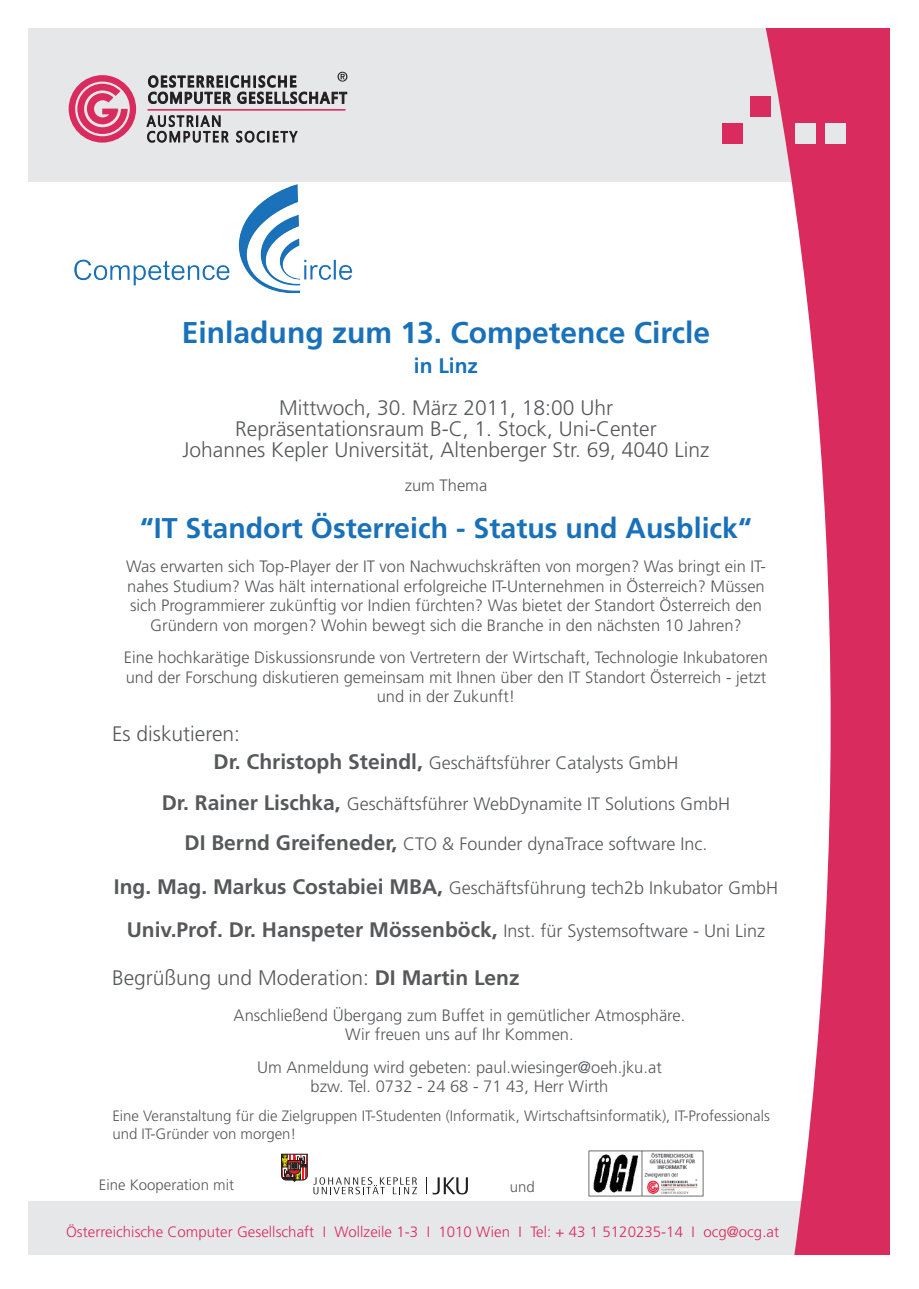
<style>
.page{position:relative;width:919px;height:1289px;background:#fff}
.page>*{position:absolute;margin:0;border:0;box-sizing:border-box;transform-origin:0 0}
.t1{font:700 30px "Frutiger LT Std";color:#1971ba}
.t2{font:700 28.5px "Frutiger LT Std";color:#1971ba}
.t3{font:300 21px/21px "Frutiger LT Std";color:#57585a;text-align:center}
.t4{font:700 21px "Frutiger LT Std";color:#57585a}
.t5{font:300 21px "Frutiger";color:#57585a}
.t6{font:700 21px "Frutiger LT Std";color:#1971ba}
.t7{font:300 18px "Frutiger LT Std";color:#57585a}
.t8{font:300 16.5px/19.5px "Frutiger LT Std";color:#57585a;text-align:center}
.t9{font:300 15px/18px "Frutiger";color:#57585a}
.t10{font:300 15px "Frutiger LT Std";letter-spacing:.005em;color:#da2b5e}
.t11{font:300 15px "Frutiger LT Std";color:#57585a}
.s1{font-weight:700;font-size:21px}
.s2{font-weight:300;font-size:18px}
.s3{font-weight:700}
</style>
<div class="page">
<div style="left:28px;top:28px;width:859px;height:153px;background:#e6e7e9"></div>
<div style="left:28px;top:1200px;width:861px;height:54px;background:#e6e7e9"></div>
<svg style="left:747px;top:28px;width:142px;height:1226px;fill:#da2b5e"></svg>
<div style="left:750px;top:96px;width:21px;height:21px;background:#da2b5e"></div>
<div style="left:722px;top:123px;width:21px;height:20px;background:#da2b5e"></div>
<div style="left:794px;top:123px;width:21px;height:20px;background:#e6e7e9"></div>
<div style="left:825px;top:123px;width:20px;height:20px;background:#e6e7e9"></div>
<hr style="left:147px;top:109px;width:198px;height:2px;background:#da2b5e">
<svg style="left:236px;top:131px;width:61px;height:11px"></svg>
<svg style="left:146px;top:115px;width:82px;height:27px"></svg>
<svg style="left:69px;top:75px;width:67px;height:68px"></svg>
<svg style="left:148px;top:72px;width:199px;height:32px"></svg>
<svg style="left:281px;top:1153px;width:26px;height:28px"></svg>
<svg style="left:426px;top:1177px;width:42px;height:17px"></svg>
<svg style="left:313px;top:1177px;width:104px;height:17px"></svg>
<img style="left:74px;top:184px;width:279px;height:110px">
<img style="left:588px;top:1150px;width:115px;height:46px">
<p class="t1" style="left:182px;top:314px;width:529px">Einladung zum 13. Competence Circle</p>
<p class="t6" style="left:414px;top:353px;width:66px">in Linz</p>
<p class="t3" style="left:182px;top:397px;width:528px">Mittwoch, 30. März 2011, 18:00 Uhr<br>Repräsentationsraum B-C, 1. Stock, Uni-Center<br>Johannes Kepler Universität, Altenberger Str. 69, 4040 Linz</p>
<p class="t8" style="left:404px;top:475px;width:84px">zum Thema</p>
<p class="t2" style="left:140px;top:511px;width:613px">“IT Standort Österreich - Status und Ausblick“</p>
<p class="t8" style="left:126px;top:557px;width:641px">Was erwarten sich Top-Player der IT von Nachwuchskräften von morgen? Was bringt ein IT&shy;nahes Studium? Was hält international erfolgreiche IT-Unternehmen in Österreich? Müssen sich Programmierer zukünftig vor Indien fürchten? Was bietet der Standort Österreich den Gründern von morgen? Wohin bewegt sich die Branche in den nächsten 10 Jahren?</p>
<p class="t8" style="left:124px;top:648px;width:645px">Eine hochkarätige Diskussionsrunde von Vertretern der Wirtschaft, Technologie Inkubatoren und der Forschung diskutieren gemeinsam mit Ihnen über den IT Standort Österreich - jetzt und in der Zukunft!</p>
<p class="t3" style="left:112px;top:724px;width:129px">Es diskutieren:</p>
<p class="t7" style="left:213px;top:752px;width:466px"><span class="s1">Dr. Christoph Steindl,</span> Geschäftsführer Catalysts GmbH</p>
<p class="t7" style="left:162px;top:793px;width:570px"><span class="s1">Dr. Rainer Lischka,</span> Geschäftsführer WebDynamite IT Solutions GmbH</p>
<p class="t7" style="left:184px;top:833px;width:524px"><span class="s1">DI Bernd Greifeneder,</span> CTO &amp; Founder dynaTrace software Inc.</p>
<p class="t7" style="left:114px;top:877px;width:665px"><span class="s1">Ing. Mag. Markus Costabiei MBA,</span> Geschäftsführung tech2b Inkubator GmbH</p>
<p class="t4" style="left:127px;top:917px;width:640px">Univ.Prof. Dr. Hanspeter Mössenböck, <span class="s2">Inst. für Systemsoftware - Uni Linz</span></p>
<p class="t5" style="left:112px;top:966px;width:409px">Begrüßung und Moderation: <span class="s3">DI Martin Lenz</span></p>
<p class="t8" style="left:234px;top:1005px;width:453px">Anschließend Übergang zum Buffet in gemütlicher Atmosphäre.</p>
<p class="t8" style="left:345px;top:1025px;width:230px">Wir freuen uns auf Ihr Kommen.</p>
<p class="t8" style="left:257px;top:1057px;width:406px">Um Anmeldung wird gebeten: paul.wiesinger@oeh.jku.at bzw. Tel. 0732 - 24 68 - 71 43, Herr Wirth</p>
<p class="t9" style="left:112px;top:1107px;width:659px">Eine Veranstaltung für die Zielgruppen IT-Studenten (Informatik, Wirtschaftsinformatik), IT-Professionals und IT-Gründer von morgen!</p>
<p class="t11" style="left:510px;top:1178px;width:27px">und</p>
<p class="t11" style="left:99px;top:1175px;width:137px">Eine Kooperation mit</p>
<p class="t10" style="left:66px;top:1223px;width:714px">Österreichische Computer Gesellschaft I Wollzeile 1-3 I 1010 Wien I Tel: + 43 1 5120235-14 I ocg@ocg.at</p>
</div>
